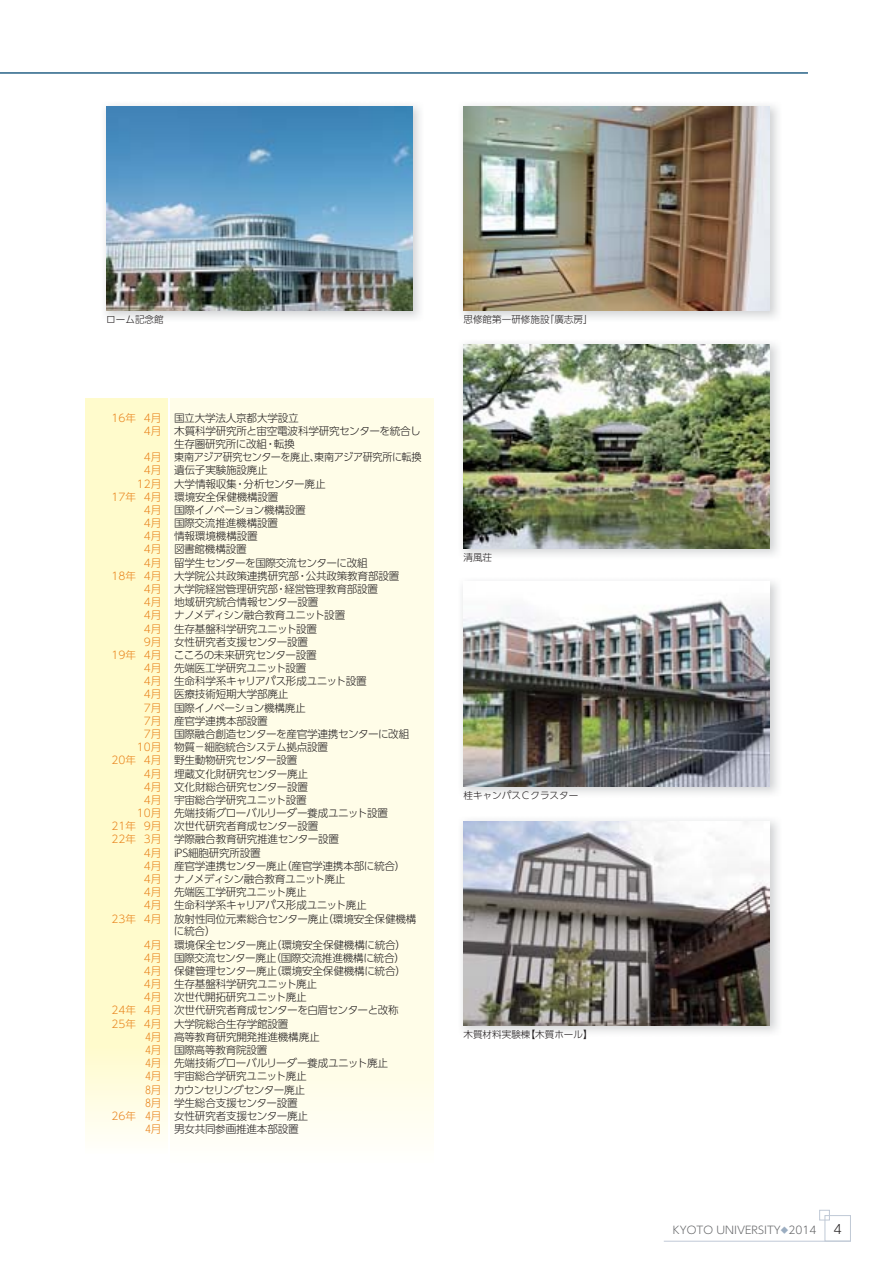
<style>
.page{position:relative;width:893px;height:1263px;background:#fff}
.page>*{position:absolute;margin:0;border:0;box-sizing:border-box;transform-origin:0 0}
.t1{font:12.75px "UD Shin Go Pro Light 90 pv RKSJ H";color:#231f20}
.t2{font:10.65px "UD Shin Go Pro Light 90 pv RKSJ H";letter-spacing:-.025em;color:#231f20}
.t3{font:10.65px "UD Shin Go Pro Light 90 pv RKSJ H";letter-spacing:-.045em;color:#231f20}
.t4{font:10.65px "UD Shin Go Pro Light 90 pv RKSJ H";letter-spacing:-.025em;color:#231f20;scale:.95 1}
.t5{font:10.65px "UD Shin Go Pro Light 90 pv RKSJ H";color:#636466}
.t6{font:10.65px "UD Shin Go Pro Light 90 pv RKSJ H";letter-spacing:-.055em;color:#231f20}
.t7{font:9.6px "UD Shin Go Pro Light 90 pv RKSJ H";color:#231f20}
.s1{color:#e9841d}
.s2{font-size:7.5px;color:#9badc1}
</style>
<div class="page">
<div style="left:170px;top:399px;width:264px;height:765px;background:#fffde8"></div>
<svg style="left:85px;top:399px;width:83px;height:740px;background:#fffbce"></svg>
<img style="left:105px;top:105px;width:315px;height:213px">
<img style="left:106px;top:106px;width:306px;height:204px">
<img style="left:462px;top:581px;width:316px;height:213px">
<img style="left:463px;top:582px;width:307px;height:204px">
<img style="left:462px;top:105px;width:316px;height:213px">
<img style="left:463px;top:106px;width:307px;height:204px">
<img style="left:462px;top:820px;width:316px;height:213px">
<img style="left:463px;top:821px;width:307px;height:204px">
<img style="left:462px;top:343px;width:316px;height:212px">
<img style="left:463px;top:344px;width:307px;height:204px">
<hr style="left:0;top:72px;width:808px;height:2px;background:#437696">
<div style="left:824px;top:1215px;width:27px;height:26px;border:1px solid #c0c9d6"></div>
<div style="left:819px;top:1210px;width:11px;height:10px;border:1px solid #c0c9d6"></div>
<hr style="left:664px;top:1241px;width:187px;height:1px;background:#c0c9d6">
<p class="t7" style="left:106px;top:316px;width:59px">ローム記念館</p>
<p class="t2" style="left:111px;top:414px;width:189px"><span class="s1">16年 4月</span> 国立大学法人京都大学設立</p>
<p class="t2" style="left:144px;top:427px;width:278px"><span class="s1">4月</span> 木質科学研究所と宙空電波科学研究センターを統合し</p>
<p class="t2" style="left:174px;top:440px;width:122px">生存圏研究所に改組・転換</p>
<p class="t4" style="left:144px;top:453px;width:294px"><span class="s1">4月</span> 東南アジア研究センターを廃止、東南アジア研究所に転換</p>
<p class="t2" style="left:144px;top:466px;width:125px"><span class="s1">4月</span> 遺伝子実験施設廃止</p>
<p class="t2" style="left:137px;top:479px;width:190px"><span class="s1">12月</span> 大学情報収集・分析センター廃止</p>
<p class="t2" style="left:111px;top:493px;width:169px"><span class="s1">17年 4月</span> 環境安全保健機構設置</p>
<p class="t2" style="left:144px;top:506px;width:163px"><span class="s1">4月</span> 国際イノベーション機構設置</p>
<p class="t2" style="left:144px;top:519px;width:136px"><span class="s1">4月</span> 国際交流推進機構設置</p>
<p class="t2" style="left:144px;top:532px;width:115px"><span class="s1">4月</span> 情報環境機構設置</p>
<p class="t2" style="left:144px;top:545px;width:104px"><span class="s1">4月</span> 図書館機構設置</p>
<p class="t3" style="left:144px;top:559px;width:225px"><span class="s1">4月</span> 留学生センターを国際交流センターに改組</p>
<p class="t2" style="left:111px;top:572px;width:289px"><span class="s1">18年 4月</span> 大学院公共政策連携研究部・公共政策教育部設置</p>
<p class="t2" style="left:144px;top:585px;width:236px"><span class="s1">4月</span> 大学院経営管理研究部・経営管理教育部設置</p>
<p class="t2" style="left:144px;top:598px;width:176px"><span class="s1">4月</span> 地域研究統合情報センター設置</p>
<p class="t3" style="left:144px;top:611px;width:203px"><span class="s1">4月</span> ナノメディシン融合教育ユニット設置</p>
<p class="t2" style="left:144px;top:624px;width:175px"><span class="s1">4月</span> 生存基盤科学研究ユニット設置</p>
<p class="t2" style="left:144px;top:638px;width:166px"><span class="s1">9月</span> 女性研究者支援センター設置</p>
<p class="t2" style="left:111px;top:651px;width:207px"><span class="s1">19年 4月</span> こころの未来研究センター設置</p>
<p class="t2" style="left:144px;top:664px;width:164px"><span class="s1">4月</span> 先端医工学研究ユニット設置</p>
<p class="t2" style="left:144px;top:677px;width:224px"><span class="s1">4月</span> 生命科学系キャリアパス形成ユニット設置</p>
<p class="t2" style="left:144px;top:690px;width:146px"><span class="s1">4月</span> 医療技術短期大学部廃止</p>
<p class="t2" style="left:144px;top:704px;width:163px"><span class="s1">7月</span> 国際イノベーション機構廃止</p>
<p class="t2" style="left:144px;top:717px;width:125px"><span class="s1">7月</span> 産官学連携本部設置</p>
<p class="t2" style="left:144px;top:730px;width:267px"><span class="s1">7月</span> 国際融合創造センターを産官学連携センターに改組</p>
<p class="t2" style="left:137px;top:743px;width:193px"><span class="s1">10月</span> 物質－細胞統合システム拠点設置</p>
<p class="t2" style="left:111px;top:756px;width:188px"><span class="s1">20年 4月</span> 野生動物研究センター設置</p>
<p class="t2" style="left:144px;top:769px;width:166px"><span class="s1">4月</span> 埋蔵文化財研究センター廃止</p>
<p class="t2" style="left:144px;top:783px;width:166px"><span class="s1">4月</span> 文化財総合研究センター設置</p>
<p class="t2" style="left:144px;top:796px;width:164px"><span class="s1">4月</span> 宇宙総合学研究ユニット設置</p>
<p class="t2" style="left:137px;top:809px;width:253px"><span class="s1">10月</span> 先端技術グローバルリーダー養成ユニット設置</p>
<p class="t2" style="left:111px;top:822px;width:209px"><span class="s1">21年 9月</span> 次世代研究者育成センター設置</p>
<p class="t2" style="left:111px;top:835px;width:229px"><span class="s1">22年 3月</span> 学際融合教育研究推進センター設置</p>
<p class="t2" style="left:144px;top:849px;width:118px"><span class="s1">4月</span> iPS細胞研究所設置</p>
<p class="t2" style="left:144px;top:862px;width:263px"><span class="s1">4月</span> 産官学連携センター廃止（産官学連携本部に統合）</p>
<p class="t3" style="left:144px;top:875px;width:203px"><span class="s1">4月</span> ナノメディシン融合教育ユニット廃止</p>
<p class="t2" style="left:144px;top:888px;width:164px"><span class="s1">4月</span> 先端医工学研究ユニット廃止</p>
<p class="t2" style="left:144px;top:901px;width:224px"><span class="s1">4月</span> 生命科学系キャリアパス形成ユニット廃止</p>
<p class="t2" style="left:111px;top:914px;width:307px"><span class="s1">23年 4月</span> 放射性同位元素総合センター廃止（環境安全保健機構</p>
<p class="t2" style="left:174px;top:927px;width:43px">に統合）</p>
<p class="t2" style="left:144px;top:940px;width:264px"><span class="s1">4月</span> 環境保全センター廃止（環境安全保健機構に統合）</p>
<p class="t2" style="left:144px;top:954px;width:263px"><span class="s1">4月</span> 国際交流センター廃止（国際交流推進機構に統合）</p>
<p class="t2" style="left:144px;top:967px;width:264px"><span class="s1">4月</span> 保健管理センター廃止（環境安全保健機構に統合）</p>
<p class="t2" style="left:144px;top:980px;width:175px"><span class="s1">4月</span> 生存基盤科学研究ユニット廃止</p>
<p class="t2" style="left:144px;top:993px;width:164px"><span class="s1">4月</span> 次世代開拓研究ユニット廃止</p>
<p class="t2" style="left:111px;top:1006px;width:289px"><span class="s1">24年 4月</span> 次世代研究者育成センターを白眉センターと改称</p>
<p class="t2" style="left:111px;top:1019px;width:179px"><span class="s1">25年 4月</span> 大学院総合生存学館設置</p>
<p class="t2" style="left:146px;top:1033px;width:176px"><span class="s1">4月</span> 高等教育研究開発推進機構廃止</p>
<p class="t2" style="left:146px;top:1046px;width:123px"><span class="s1">4月</span> 国際高等教育院設置</p>
<p class="t2" style="left:146px;top:1059px;width:244px"><span class="s1">4月</span> 先端技術グローバルリーダー養成ユニット廃止</p>
<p class="t2" style="left:146px;top:1072px;width:163px"><span class="s1">4月</span> 宇宙総合学研究ユニット廃止</p>
<p class="t6" style="left:146px;top:1085px;width:161px"><span class="s1">8月</span> カウンセリングセンター廃止</p>
<p class="t2" style="left:146px;top:1099px;width:154px"><span class="s1">8月</span> 学生総合支援センター設置</p>
<p class="t2" style="left:111px;top:1112px;width:198px"><span class="s1">26年 4月</span> 女性研究者支援センター廃止</p>
<p class="t2" style="left:146px;top:1125px;width:155px"><span class="s1">4月</span> 男女共同参画推進本部設置</p>
<p class="t7" style="left:463px;top:316px;width:131px">思修館第一研修施設「廣志房」</p>
<p class="t7" style="left:463px;top:554px;width:30px">清風荘</p>
<p class="t7" style="left:463px;top:791px;width:116px">桂キャンパスＣクラスター</p>
<p class="t7" style="left:463px;top:1031px;width:131px">木質材料実験棟【木質ホール】</p>
<p class="t5" style="left:673px;top:1226px;width:145px">KYOTO UNIVERSITY<span class="s2">◆</span>2014</p>
<p class="t1" style="left:833px;top:1224px;width:10px">4</p>
</div>
